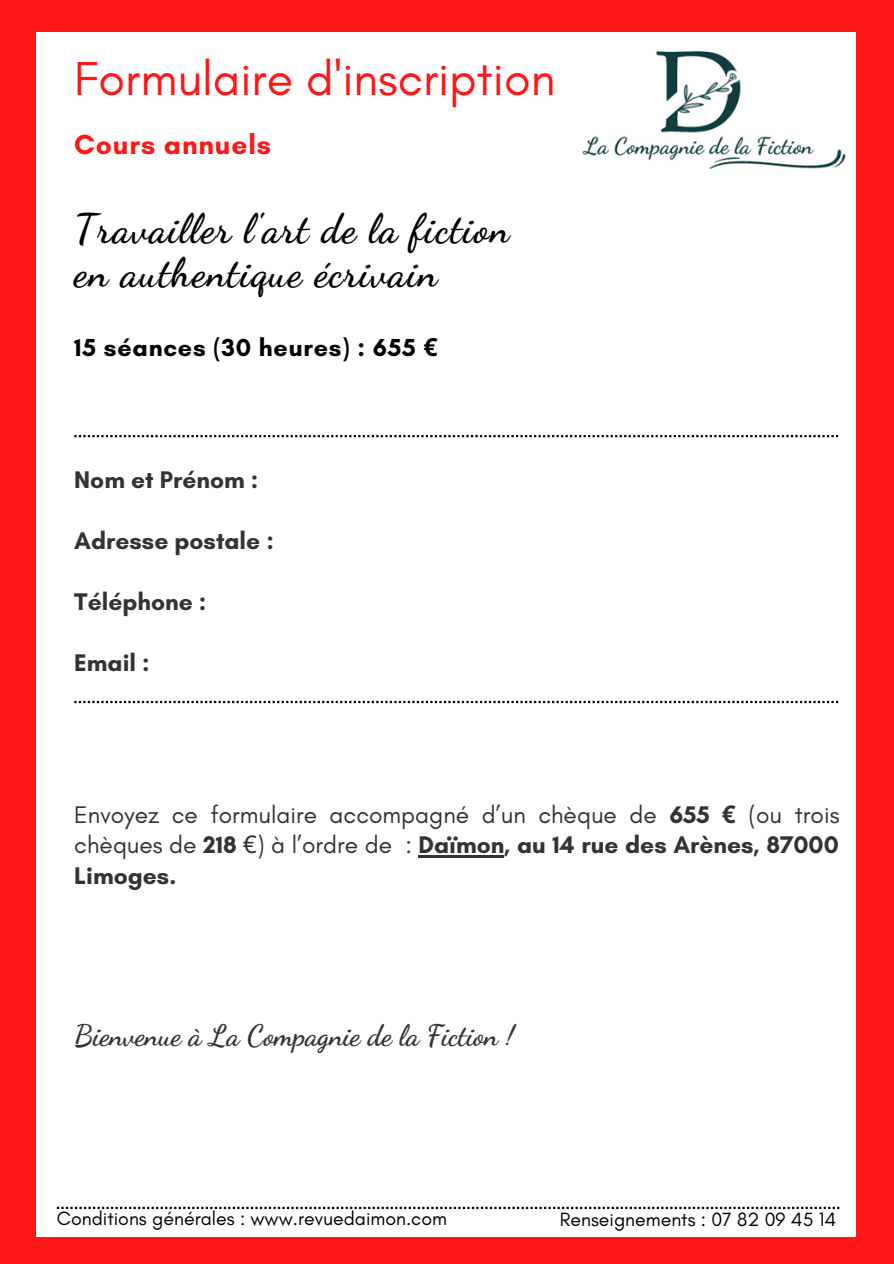
<style>
.page{position:relative;width:894px;height:1264px;background:#fff}
.page>*{position:absolute;margin:0;border:0;box-sizing:border-box;transform-origin:0 0}
.t1{font:48.6px "Glacial Indifference";color:#ff1616}
.t2{font:700 40.05px/44px "Dancing Script";letter-spacing:.03em;color:#000}
.t3{font:700 28.8px "Dancing Script";color:#333}
.t4{font:700 28.05px "Glacial Indifference";letter-spacing:.03em;color:#ff1616}
.t5{font:700 25.05px "Glacial Indifference";letter-spacing:.03em;color:#000}
.t6{font:24.45px/30.5px "Glacial Indifference";color:#333;text-align:justify}
.t7{font:700 24.45px "Glacial Indifference";color:#333}
.t8{font:19.5px "Glacial Indifference";color:#000}
.s1{font-family:"Noto Sans"}
.s2{font-weight:700}
.s3{font-family:"Noto Sans";font-weight:700}
</style>
<div class="page">
<div style="left:0;top:0;width:893px;height:1263px;background:#ff1616"></div>
<div style="left:37px;top:32px;width:817px;height:1204px;background:#fff"></div>
<img style="left:582px;top:51px;width:264px;height:119px">
<svg style="left:74px;top:435px;width:763px;height:2px"></svg>
<hr style="left:418px;top:855px;width:86px;height:2px;background:#333">
<svg style="left:57px;top:1206px;width:782px;height:2px"></svg>
<svg style="left:74px;top:701px;width:763px;height:2px"></svg>
<h1 class="t1" style="left:74px;top:49px;width:482px">Formulaire d'inscription</h1>
<p class="t4" style="left:74px;top:127px;width:198px">Cours annuels</p>
<h2 class="t2" style="left:74px;top:207px;width:436px">Travailler l'art de la fiction en authentique écrivain</h2>
<p class="t5" style="left:74px;top:332px;width:365px">15 séances (30 heures) : 655 <span class="s1">€</span></p>
<p class="t7" style="left:74px;top:465px;width:186px">Nom et Prénom :</p>
<p class="t7" style="left:74px;top:526px;width:201px">Adresse postale :</p>
<p class="t7" style="left:74px;top:586px;width:134px">Téléphone :</p>
<p class="t7" style="left:74px;top:647px;width:77px">Email :</p>
<p class="t6" style="left:74px;top:799px;width:766px">Envoyez ce formulaire accompagné d’un chèque de <span class="s2">655</span> <span class="s3">€</span> (ou trois chèques de <span class="s2">218</span> <span class="s1">€</span>) à l’ordre de : <span class="s2">Daïmon, au 14 rue des Arènes, 87000<br>Limoges.</span></p>
<p class="t3" style="left:74px;top:1018px;width:441px">Bienvenue à La Compagnie de la Fiction !</p>
<p class="t8" style="left:57px;top:1206px;width:391px">Conditions générales : www.revuedaimon.com</p>
<p class="t8" style="left:559px;top:1207px;width:278px">Renseignements : 07 82 09 45 14</p>
</div>
